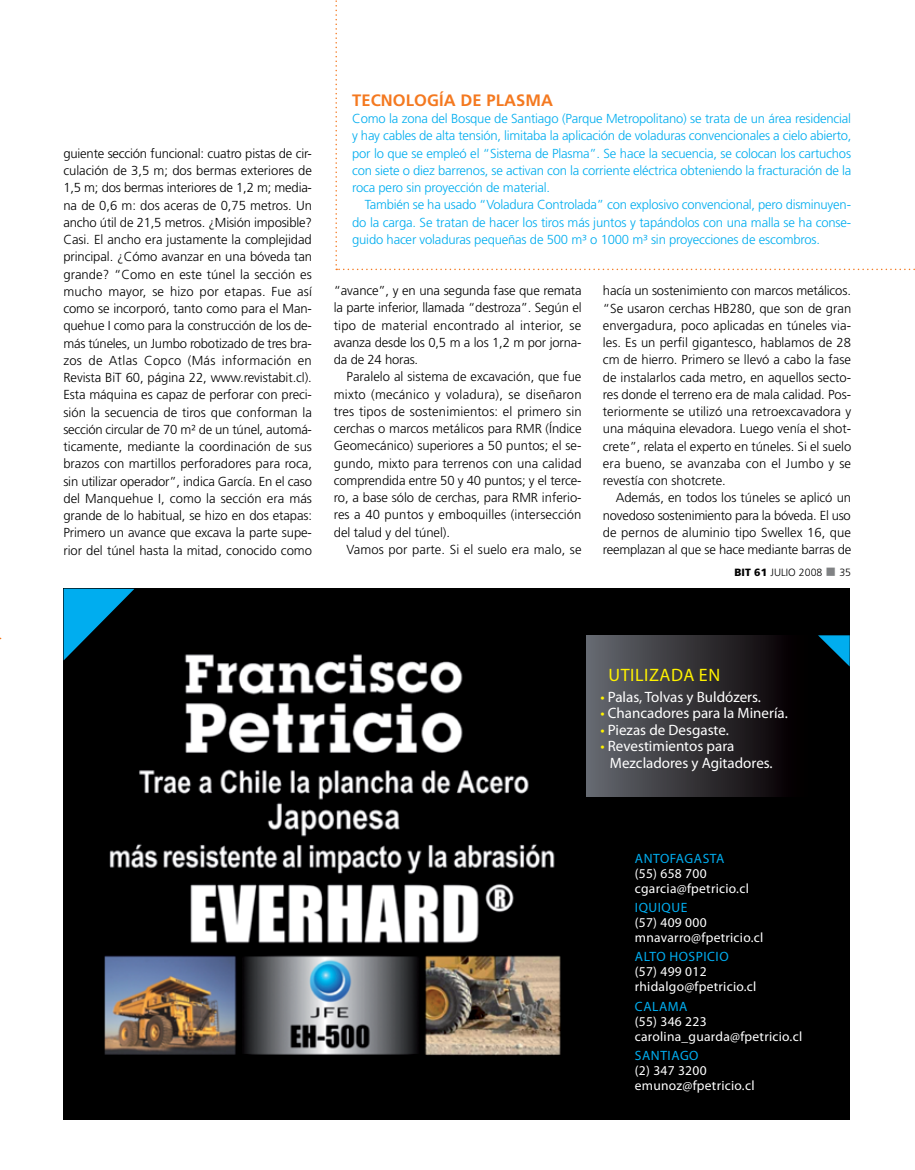
<style>
.page{position:relative;width:915px;height:1170px;background:#fff}
.page>*{position:absolute;margin:0;border:0;box-sizing:border-box;transform-origin:0 0}
.t1{font:18px "Myriad Pro";letter-spacing:.03em;color:#fff200}
.t2{font:700 16.5px "Frutiger";letter-spacing:.005em;color:#f47920}
.t3{font:15px/16.5px "Myriad Pro";color:#fff}
.t4{font:13.5px/15px "Myriad Pro";letter-spacing:.02em;color:#fff}
.t5{font:13.5px "Myriad Pro";letter-spacing:.04em;color:#00adef}
.t6{font:300 13.05px/17.2px "Frutiger";letter-spacing:-.005em;color:#000;text-align:justify}
.t7{font:300 13.05px/17.2px "Frutiger";letter-spacing:-.015em;color:#00adef;text-align:justify}
.t8{font:300 10.5px "Frutiger";letter-spacing:.005em;color:#000}
.s1{font-weight:900}
.s2{color:#808284}
.s3{color:#fff200}
</style>
<div class="page">
<svg style="left:335px;top:0;width:580px;height:270px"></svg>
<img style="left:64px;top:588px;width:785px;height:531px">
<div style="left:586px;top:635px;width:263px;height:161px;background:linear-gradient(to right,#63656c,#000)"></div>
<svg style="left:64px;top:588px;width:70px;height:72px;background:#005677"></svg>
<svg style="left:817px;top:635px;width:32px;height:31px"></svg>
<p class="t6" style="left:63px;top:144px;width:250px">guiente sección funcional: cuatro pistas de cir&shy;culación de 3,5 m; dos bermas exteriores de 1,5 m; dos bermas interiores de 1,2 m; media&shy;na de 0,6 m: dos aceras de 0,75 metros. U n ancho útil de 21,5 metros. ¿Misión imposible?<br>Casi. El ancho era justamente la complejidad principal. ¿Cómo avanzar en una bóveda tan grande? “Como en este túnel la sección es mucho mayor, se hizo por etapas. Fue así como se incorporó, tanto como para el Man&shy;quehue I como para la construcción de los de&shy;más túneles, un Jumbo robotizado de tres bra&shy;zos de Atlas Copco (Más información en Revista BiT 60, página 22, www.revistabit.cl).<br>Esta máquina es capaz de perforar con preci&shy;sión la secuencia de tiros que conforman la sección circular de 70 m² de un túnel, automá&shy;ticamente, mediante la coordinación de sus brazos con martillos perforadores para roca, sin utilizar operador”, indica García. En el caso del Manquehue I, como la sección era más grande de lo habitual, se hizo en dos etapas:<br>Primero un avance que excava la parte supe&shy;rior del túnel hasta la mitad, conocido como</p>
<p class="t2" style="left:352px;top:90px;width:202px">TECNOLOGÍA DE PLASMA</p>
<p class="t7" style="left:352px;top:110px;width:500px">Como la zona del Bosque de Santiago (Parque Metropolitano) se trata de un área residencial y hay cables de alta tensión, limitaba la aplicación de voladuras convencionales a cielo abierto, por lo que se empleó el “Sistema de Plasma”. Se hace la secuencia, se colocan los cartuchos con siete o diez barrenos, se activan con la corriente eléctrica obteniendo la fracturación de la roca pero sin proyección de material.</p>
<p class="t7" style="left:352px;top:196px;width:500px;text-indent:13px">También se ha usado “Voladura Controlada” con explosivo convencional, pero disminuyen&shy;do la carga. Se tratan de hacer los tiros más juntos y tapándolos con una malla se ha conse&shy;guido hacer voladuras pequeñas de 500 m³ o 1000 m³ sin proyecciones de escombros.</p>
<p class="t6" style="left:334px;top:282px;width:249px">“avance”, y en una segunda fase que remata la parte inferior, llamada “destroza”. Según el tipo de material encontrado al interior, se avanza desde los 0,5 m a los 1,2 m por jorna&shy;da de 24 horas.</p>
<p class="t6" style="left:334px;top:368px;width:249px;text-indent:13px">Paralelo al sistema de excavación, que fue mixto (mecánico y voladura), se diseñaron tres tipos de sostenimientos: el primero sin cerchas o marcos metálicos para RMR (Índice Geomecánico) superiores a 50 puntos; el se&shy;gundo, mixto para terrenos con una calidad comprendida entre 50 y 40 puntos; y el terce&shy;ro, a base sólo de cerchas, para RMR inferio&shy;res a 40 puntos y emboquilles (intersección del talud y del túnel).</p>
<p class="t6" style="left:346px;top:541px;width:236px">Vamos por parte. Si el suelo era malo, se</p>
<p class="t6" style="left:602px;top:282px;width:250px">hacía un sostenimiento con marcos metálicos. “Se usaron cerchas H B280, que son de gran envergadura, poco aplicadas en túneles via&shy;les. Es un perfil gigantesco, hablamos de 28 cm de hierro. Primero se llevó a cabo la fase de instalarlos cada metro, en aquellos secto&shy;res donde el terreno era de mala calidad. Pos&shy;teriormente se utilizó una retroexcavadora y una máquina elevadora. Luego venía el shot&shy;crete”, relata el experto en túneles. Si el suelo era bueno, se avanzaba con el Jumbo y se revestía con shotcrete.</p>
<p class="t6" style="left:602px;top:489px;width:250px;text-indent:13px">Además, en todos los túneles se aplicó un novedoso sostenimiento para la bóveda. El uso de pernos de aluminio tipo Swellex 16, que reemplazan al que se hace mediante barras de</p>
<p class="t8" style="left:734px;top:566px;width:118px"><span class="s1">BIT 61</span> juliO 2008 <span class="s2">■</span> 35</p>
<h1 class="t1" style="left:608px;top:664px;width:113px">Utilizada en</h1>
<p class="t3" style="left:600px;top:688px;width:162px"><span class="s3">•</span> Palas, Tolvas y Buldózers.</p>
<p class="t3" style="left:600px;top:704px;width:189px"><span class="s3">•</span> Chancadores para la Minería.</p>
<p class="t3" style="left:600px;top:721px;width:130px"><span class="s3">•</span> Piezas de Desgaste.</p>
<p class="t3" style="left:609px;top:737px;width:164px;text-indent:-10px"><span class="s3">•</span> Revestimientos para<br>Mezcladores y Agitadores.</p>
<p class="t5" style="left:634px;top:849px;width:89px">Antofagasta</p>
<p class="t4" style="left:634px;top:865px;width:115px">(55) 658 700 cgarcia@fpetricio.cl</p>
<p class="t5" style="left:634px;top:899px;width:54px">Iquique</p>
<p class="t4" style="left:634px;top:914px;width:130px">(57) 409 000 mnavarro@fpetricio.cl</p>
<p class="t5" style="left:634px;top:948px;width:95px">Alto Hospicio</p>
<p class="t4" style="left:634px;top:964px;width:123px">(57) 499 012 rhidalgo@fpetricio.cl</p>
<p class="t5" style="left:634px;top:997px;width:52px">Calama</p>
<p class="t4" style="left:634px;top:1013px;width:169px">(55) 346 223 carolina_guarda@fpetricio.cl</p>
<p class="t5" style="left:634px;top:1046px;width:65px">Santiago</p>
<p class="t4" style="left:634px;top:1062px;width:121px">(2) 347 3200 emunoz@fpetricio.cl</p>
</div>
